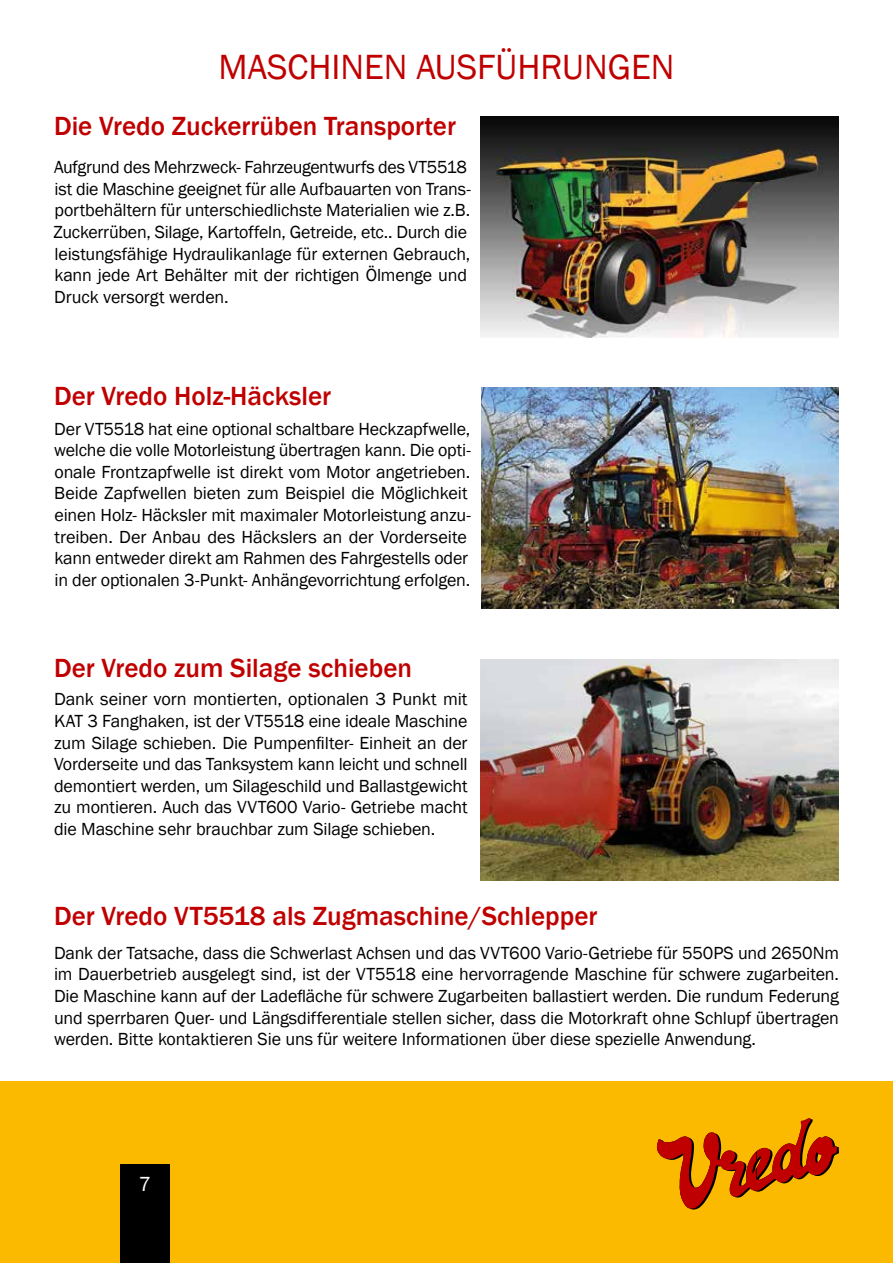
<style>
.page{position:relative;width:893px;height:1263px;background:#fff}
.page>*{position:absolute;margin:0;border:0;box-sizing:border-box;transform-origin:0 0}
.t1{font:36px "Franklin Gothic";color:#c00000}
.t2{font:500 27px "Franklin Gothic";color:#c00000}
.t3{font:21px "Franklin Gothic";color:#fff}
.t4{font:18px/21.6px "Franklin Gothic";letter-spacing:-.01em;color:#000}
</style>
<div class="page">
<div style="left:0;top:1081px;width:893px;height:182px;background:#fbba00"></div>
<div style="left:120px;top:1164px;width:50px;height:99px;background:#000"></div>
<svg style="left:657px;top:1118px;width:182px;height:92px"></svg>
<img style="left:480px;top:116px;width:359px;height:221px">
<img style="left:481px;top:388px;width:357px;height:221px">
<img style="left:480px;top:659px;width:359px;height:221px">
<h1 class="t1" style="left:219px;top:45px;width:457px">MASCHINEN AUSFÜHRUNGEN</h1>
<h2 class="t2" style="left:54px;top:110px;width:404px">Die Vredo Zuckerrüben Transporter</h2>
<p class="t4" style="left:53px;top:157px;width:419px">Aufgrund des Mehrzweck- Fahrzeugentwurfs des VT5518 ist die Maschine geeignet für alle Aufbauarten von Trans&shy;portbehältern für unterschiedlichste Materialien wie z.B.<br>Zuckerrüben, Silage, Kartoffeln, Getreide, etc.. Durch die leistungsfähige Hydraulikanlage für externen Gebrauch, kann jede Art Behälter mit der richtigen Ölmenge und Druck versorgt werden.</p>
<h2 class="t2" style="left:54px;top:379px;width:279px">Der Vredo Holz-Häcksler</h2>
<p class="t4" style="left:54px;top:418px;width:418px">Der VT5518 hat eine optional schaltbare Heckzapfwelle, welche die volle Motorleistung übertragen kann. Die opti&shy;onale Frontzapfwelle ist direkt vom Motor angetrieben.<br>Beide Zapfwellen bieten zum Beispiel die Möglichkeit einen Holz- Häcksler mit maximaler Motorleistung anzu&shy;treiben. Der Anbau des Häckslers an der Vorderseite kann entweder direkt am Rahmen des Fahrgestells oder in der optionalen 3-Punkt- Anhängevorrichtung erfolgen.</p>
<h2 class="t2" style="left:54px;top:651px;width:360px">Der Vredo zum Silage schieben</h2>
<p class="t4" style="left:54px;top:689px;width:415px;text-align:justify">Dank seiner vorn montierten, optionalen 3 Punkt mit KAT 3 Fanghaken, ist der VT5518 eine ideale Maschine zum Silage schieben. Die Pumpenfilter- Einheit an der Vorderseite und das Tanksystem kann leicht und schnell demontiert werden, um Silageschild und Ballastgewicht zu montieren. Auch das VVT600 Vario- Getriebe macht die Maschine sehr brauchbar zum Silage schieben.</p>
<h2 class="t2" style="left:54px;top:899px;width:545px">Der Vredo VT5518 als Zugmaschine/Schlepper</h2>
<p class="t4" style="left:54px;top:942px;width:786px;text-align:justify">Dank der Tatsache, dass die Schwerlast Achsen und das VVT600 Vario-Getriebe für 550PS und 2650Nm im Dauerbetrieb ausgelegt sind, ist der VT5518 eine hervorragende Maschine für schwere zugarbeiten.<br>Die Maschine kann auf der Ladefläche für schwere Zugarbeiten ballastiert werden. Die rundum Federung und sperrbaren Quer- und Längsdifferentiale stellen sicher, dass die Motorkraft ohne Schlupf übertragen werden. Bitte kontaktieren Sie uns für weitere Informationen über diese spezielle Anwendung.</p>
<p class="t3" style="left:139px;top:1171px;width:14px">7</p>
</div>
